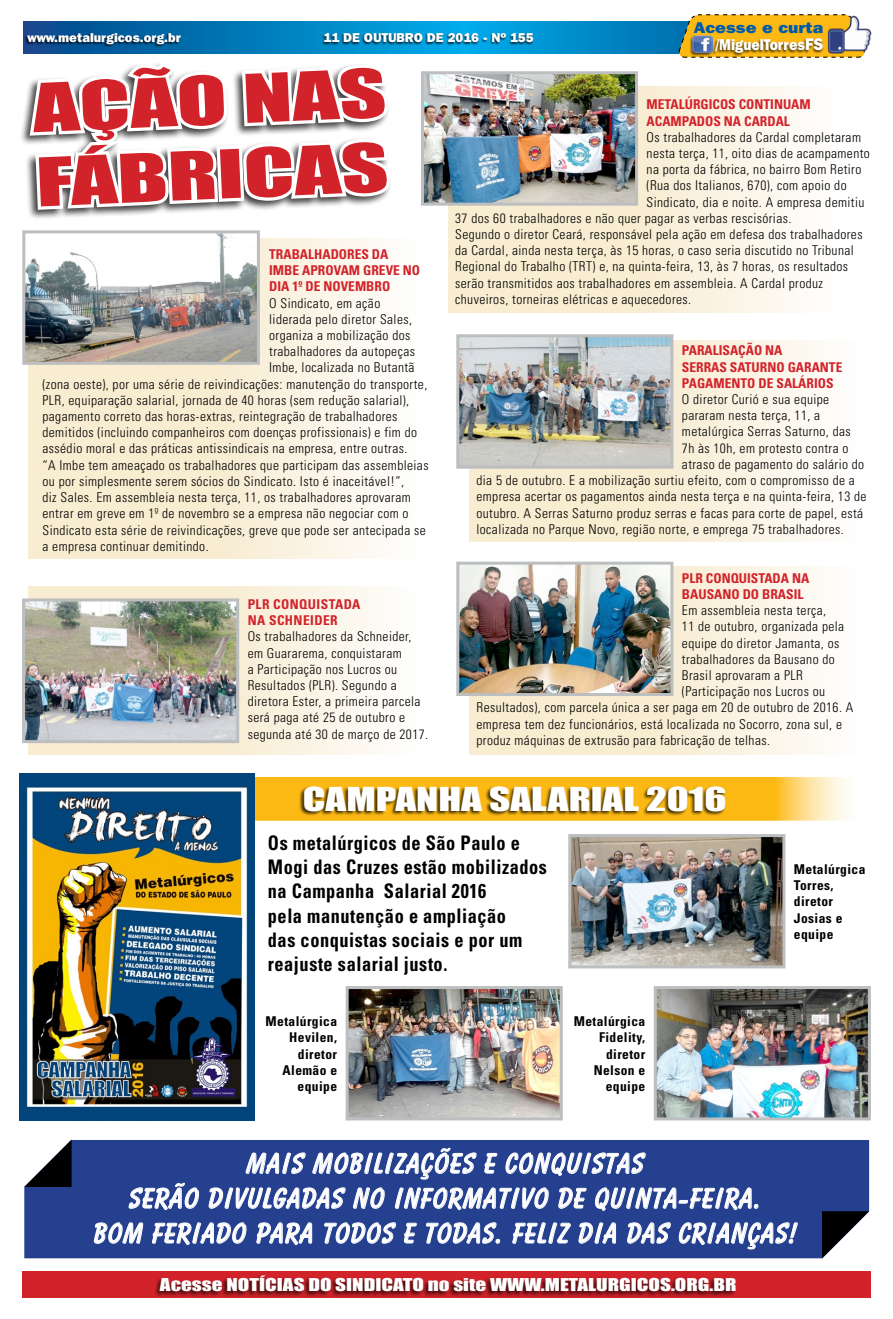
<style>
.page{position:relative;width:893px;height:1319px;background:#fff}
.page>*{position:absolute;margin:0;border:0;box-sizing:border-box;transform-origin:0 0}
.t1{font:61.95px/74.6px "Impact";color:#d2232a;scale:1.48 1}
.t2{font:30.3px "Impact";color:#fff;scale:1.35 1}
.t3{font:700 29.1px/35px "Balloon BT";letter-spacing:.03em;color:#fff;text-align:center;scale:1.04 1}
.t4{font:700 condensed 19.95px/24px "Univers";letter-spacing:.03em;color:#000;scale:.91 1}
.t5{font:16.2px "Impact";color:#fff;scale:1.3 1}
.t6{font:800 15.45px/17.4px "Franklin Gothic IT Cby BT";color:#fff;text-align:right;scale:.88 1}
.t7{font:300 condensed 13.5px/16.2px "Univers";letter-spacing:.03em;color:#000}
.t8{font:700 condensed 13.5px/16.2px "Univers";color:#d2232a}
.t9{font:700 condensed 13.5px/16.2px "Univers";letter-spacing:.03em;color:#000;text-align:right}
.t10{font:700 condensed 13.5px/16.2px "Univers";letter-spacing:.03em;color:#d2232a}
.t11{font:800 12.75px "Franklin Gothic IT Cby BT";color:#fff}
.s1{color:#005baa}
.s2{font-size:16.65px}
</style>
<div class="page">
<svg style="left:24px;top:22px;width:653px;height:31px;background:#008fce"></svg>
<div style="left:321px;top:32px;width:212px;height:13px;background:#000;opacity:.75"></div>
<div style="left:29px;top:238px;width:408px;height:320px;background:linear-gradient(to right,#f6e7c5,#fdfbf7)"></div>
<div style="left:448px;top:86px;width:408px;height:227px;background:linear-gradient(to right,#f6e7c5,#fdfbf7)"></div>
<div style="left:469px;top:340px;width:408px;height:201px;background:linear-gradient(to right,#f5e6c4,#fdfbf7)"></div>
<div style="left:469px;top:566px;width:408px;height:188px;background:linear-gradient(to right,#f6e7c5,#fdfbf7)"></div>
<div style="left:28px;top:586px;width:409px;height:168px;background:linear-gradient(to right,#f6e7c5,#fdfbf7)"></div>
<svg style="left:240px;top:776px;width:628px;height:44px;background:#fcc84a"></svg>
<div style="left:19px;top:61px;width:373px;height:159px;background:#000;opacity:.75"></div>
<svg style="left:26px;top:21px;width:369px;height:192px"></svg>
<div style="left:299px;top:785px;width:427px;height:31px;background:#000;opacity:.75"></div>
<img style="left:460px;top:338px;width:209px;height:126px">
<div style="left:456px;top:334px;width:217px;height:134px;border:3px solid #bcbec0"></div>
<img style="left:460px;top:565px;width:209px;height:127px">
<div style="left:456px;top:561px;width:217px;height:135px;border:3px solid #bcbec0"></div>
<img style="left:26px;top:602px;width:209px;height:137px">
<div style="left:22px;top:598px;width:217px;height:145px;border:3px solid #bcbec0"></div>
<img style="left:26px;top:234px;width:230px;height:127px">
<div style="left:22px;top:230px;width:238px;height:135px;border:3px solid #bcbec0"></div>
<img style="left:425px;top:75px;width:209px;height:127px">
<div style="left:421px;top:71px;width:217px;height:135px;border:3px solid #bcbec0"></div>
<img style="left:20px;top:773px;width:234px;height:347px">
<img style="left:350px;top:989px;width:209px;height:127px">
<div style="left:346px;top:985px;width:217px;height:135px;border:3px solid #bcbec0"></div>
<img style="left:658px;top:989px;width:209px;height:127px">
<div style="left:654px;top:985px;width:217px;height:135px;border:3px solid #bcbec0"></div>
<img style="left:572px;top:838px;width:209px;height:126px">
<div style="left:568px;top:834px;width:217px;height:134px;border:3px solid #bcbec0"></div>
<div style="left:22px;top:1270px;width:849px;height:27px;background:#d2232a"></div>
<div style="left:153px;top:1273px;width:584px;height:23px;background:#000;opacity:.75"></div>
<div style="left:24px;top:1140px;width:845px;height:117px;background:#25408f"></div>
<svg style="left:94px;top:1146px;width:704px;height:110px;background:#40589d"></svg>
<svg style="left:24px;top:1139px;width:48px;height:47px"></svg>
<svg style="left:822px;top:1210px;width:47px;height:47px"></svg>
<svg style="left:677px;top:14px;width:187px;height:44px;background:#e5b22c"></svg>
<div style="left:711px;top:38px;width:112px;height:19px;background:#000;opacity:.75"></div>
<div style="left:689px;top:35px;width:24px;height:22px;background:#000;opacity:.75"></div>
<img style="left:693px;top:36px;width:20px;height:17px">
<img style="left:827px;top:16px;width:45px;height:38px">
<p class="t6" style="left:694px;top:18px;width:148px"><span class="s1">Acesse e curta </span>/MiguelTorres<span class="s2">FS</span></p>
<p class="t11" style="left:28px;top:29px;width:155px">www.metalurgicos.org.br</p>
<p class="t11" style="left:323px;top:29px;width:212px">11 DE OUTUBRO DE 2016 - Nº 155</p>
<h1 class="t1" style="left:30px;top:70px;width:241px;rotate:-3deg">AÇÃO NAS<br>FÁBRICAS</h1>
<p class="t8" style="left:647px;top:96px;width:166px">METALÚRGICOS CONTINUAM<br>ACAMPADOS NA CARDAL</p>
<p class="t7" style="left:647px;top:129px;width:216px">Os trabalhadores da Cardal completaram</p>
<p class="t7" style="left:647px;top:145px;width:225px">nesta terça, 11, oito dias de acampamento</p>
<p class="t7" style="left:647px;top:161px;width:216px">na porta da fábrica, no bairro Bom Retiro</p>
<p class="t7" style="left:647px;top:177px;width:202px">(Rua dos Italianos, 670), com apoio do</p>
<p class="t7" style="left:647px;top:193px;width:219px">Sindicato, dia e noite. A empresa demitiu</p>
<p class="t7" style="left:455px;top:210px;width:338px">37 dos 60 trabalhadores e não quer pagar as verbas rescisórias.</p>
<p class="t7" style="left:455px;top:226px;width:409px">Segundo o diretor Ceará, responsável pela ação em defesa dos trabalhadores</p>
<p class="t7" style="left:455px;top:242px;width:400px">da Cardal, ainda nesta terça, às 15 horas, o caso seria discutido no Tribunal</p>
<p class="t7" style="left:455px;top:258px;width:394px">Regional do Trabalho (TRT) e, na quinta-feira, 13, às 7 horas, os resultados</p>
<p class="t7" style="left:455px;top:274px;width:369px">serão transmitidos aos trabalhadores em assembleia. A Cardal produz</p>
<p class="t7" style="left:455px;top:291px;width:237px">chuveiros, torneiras elétricas e aquecedores.</p>
<p class="t8" style="left:682px;top:342px;width:162px">PARALISAÇÃO NA<br>SERRAS SATURNO GARANTE<br>PAGAMENTO DE SALÁRIOS</p>
<p class="t7" style="left:682px;top:391px;width:149px">O diretor Curió e sua equipe</p>
<p class="t7" style="left:682px;top:407px;width:140px">pararam nesta terça, 11, a</p>
<p class="t7" style="left:682px;top:423px;width:170px">metalúrgica Serras Saturno, das</p>
<p class="t7" style="left:682px;top:439px;width:168px">7h às 10h, em protesto contra o</p>
<p class="t7" style="left:682px;top:456px;width:184px">atraso de pagamento do salário do</p>
<p class="t7" style="left:476px;top:472px;width:380px">dia 5 de outubro. E a mobilização surtiu efeito, com o compromisso de a</p>
<p class="t7" style="left:476px;top:488px;width:392px">empresa acertar os pagamentos ainda nesta terça e na quinta-feira, 13 de</p>
<p class="t7" style="left:476px;top:504px;width:388px">outubro. A Serras Saturno produz serras e facas para corte de papel, está</p>
<p class="t7" style="left:476px;top:520px;width:369px">localizada no Parque Novo, região norte, e emprega 75 trabalhadores.</p>
<p class="t8" style="left:682px;top:569px;width:129px">PLR CONQUISTADA NA<br>BAUSANO DO BRASIL</p>
<p class="t7" style="left:682px;top:602px;width:146px">Em assembleia nesta terça,</p>
<p class="t7" style="left:682px;top:618px;width:164px">11 de outubro, organizada pela</p>
<p class="t7" style="left:682px;top:634px;width:159px">equipe do diretor Jamanta, os</p>
<p class="t7" style="left:682px;top:650px;width:154px">trabalhadores da Bausano do</p>
<p class="t7" style="left:682px;top:667px;width:122px">Brasil aprovaram a PLR</p>
<p class="t7" style="left:682px;top:683px;width:145px">(Participação nos Lucros ou</p>
<p class="t7" style="left:476px;top:699px;width:378px">Resultados), com parcela única a ser paga em 20 de outubro de 2016. A</p>
<p class="t7" style="left:476px;top:715px;width:367px">empresa tem dez funcionários, está localizada no Socorro, zona sul, e</p>
<p class="t7" style="left:476px;top:731px;width:295px">produz máquinas de extrusão para fabricação de telhas.</p>
<p class="t8" style="left:269px;top:246px;width:153px">TRABALHADORES DA<br>IMBE APROVAM GREVE NO<br>DIA 1º DE NOVEMBRO</p>
<p class="t7" style="left:269px;top:294px;width:113px">O Sindicato, em ação</p>
<p class="t7" style="left:269px;top:311px;width:144px">liderada pelo diretor Sales,</p>
<p class="t7" style="left:269px;top:327px;width:143px">organiza a mobilização dos</p>
<p class="t7" style="left:269px;top:343px;width:147px">trabalhadores da autopeças</p>
<p class="t7" style="left:269px;top:359px;width:147px">Imbe, localizada no Butantã</p>
<p class="t7" style="left:43px;top:375px;width:386px">(zona oeste), por uma série de reivindicações: manutenção do transporte,</p>
<p class="t7" style="left:43px;top:392px;width:368px">PLR, equiparação salarial, jornada de 40 horas (sem redução salarial),</p>
<p class="t7" style="left:43px;top:408px;width:356px">pagamento correto das horas-extras, reintegração de trabalhadores</p>
<p class="t7" style="left:43px;top:424px;width:376px">demitidos (incluindo companheiros com doenças profissionais) e fim do</p>
<p class="t7" style="left:43px;top:440px;width:366px">assédio moral e das práticas antissindicais na empresa, entre outras.</p>
<p class="t7" style="left:43px;top:456px;width:388px">“A Imbe tem ameaçado os trabalhadores que participam das assembleias</p>
<p class="t7" style="left:43px;top:473px;width:363px">ou por simplesmente serem sócios do Sindicato. Isto é inaceitável!”,</p>
<p class="t7" style="left:43px;top:489px;width:370px">diz Sales. Em assembleia nesta terça, 11, os trabalhadores aprovaram</p>
<p class="t7" style="left:43px;top:505px;width:368px">entrar em greve em 1º de novembro se a empresa não negociar com o</p>
<p class="t7" style="left:43px;top:521px;width:385px">Sindicato esta série de reivindicações, greve que pode ser antecipada se</p>
<p class="t7" style="left:43px;top:537px;width:168px">a empresa continuar demitindo.</p>
<p class="t10" style="left:248px;top:595px;width:114px">PLR CONQUISTADA<br>NA SCHNEIDER</p>
<p class="t7" style="left:248px;top:628px;width:182px">Os trabalhadores da Schneider, em Guararema, conquistaram<br>a Participação nos Lucros ou<br>Resultados (PLR). Segundo a diretora Ester, a primeira parcela será paga até 25 de outubro e segunda até 30 de março de 2017.</p>
<h2 class="t2" style="left:303px;top:775px;width:315px">CAMPANHA SALARIAL 2016</h2>
<h3 class="t4" style="left:268px;top:830px;width:308px">Os metalúrgicos de São Paulo e<br>Mogi das Cruzes estão mobilizados na Campanha Salarial 2016<br>pela manutenção e ampliação<br>das conquistas sociais e por um reajuste salarial justo.</h3>
<p class="t9" style="left:266px;top:1012px;width:73px">Metalúrgica<br>Hevilen, diretor<br>Alemão e equipe</p>
<p class="t9" style="left:574px;top:1012px;width:73px">Metalúrgica<br>Fidelity, diretor<br>Nelson e equipe</p>
<p class="t9" style="left:794px;top:860px;width:73px;text-align:left">Metalúrgica<br>Torres, diretor<br>Josias e equipe</p>
<h3 class="t3" style="left:94px;top:1145px;width:678px">MAIS MOBILIZAÇÕES E CONQUISTAS<br>SERÃO DIVULGADAS NO INFORMATIVO DE QUINTA-FEIRA.<br>BOM FERIADO PARA TODOS E TODAS. FELIZ DIA DAS CRIANÇAS!</h3>
<p class="t5" style="left:160px;top:1271px;width:445px">Acesse NOTÍCIAS DO SINDICATO no site WWW.METALURGICOS.ORG.BR</p>
</div>
